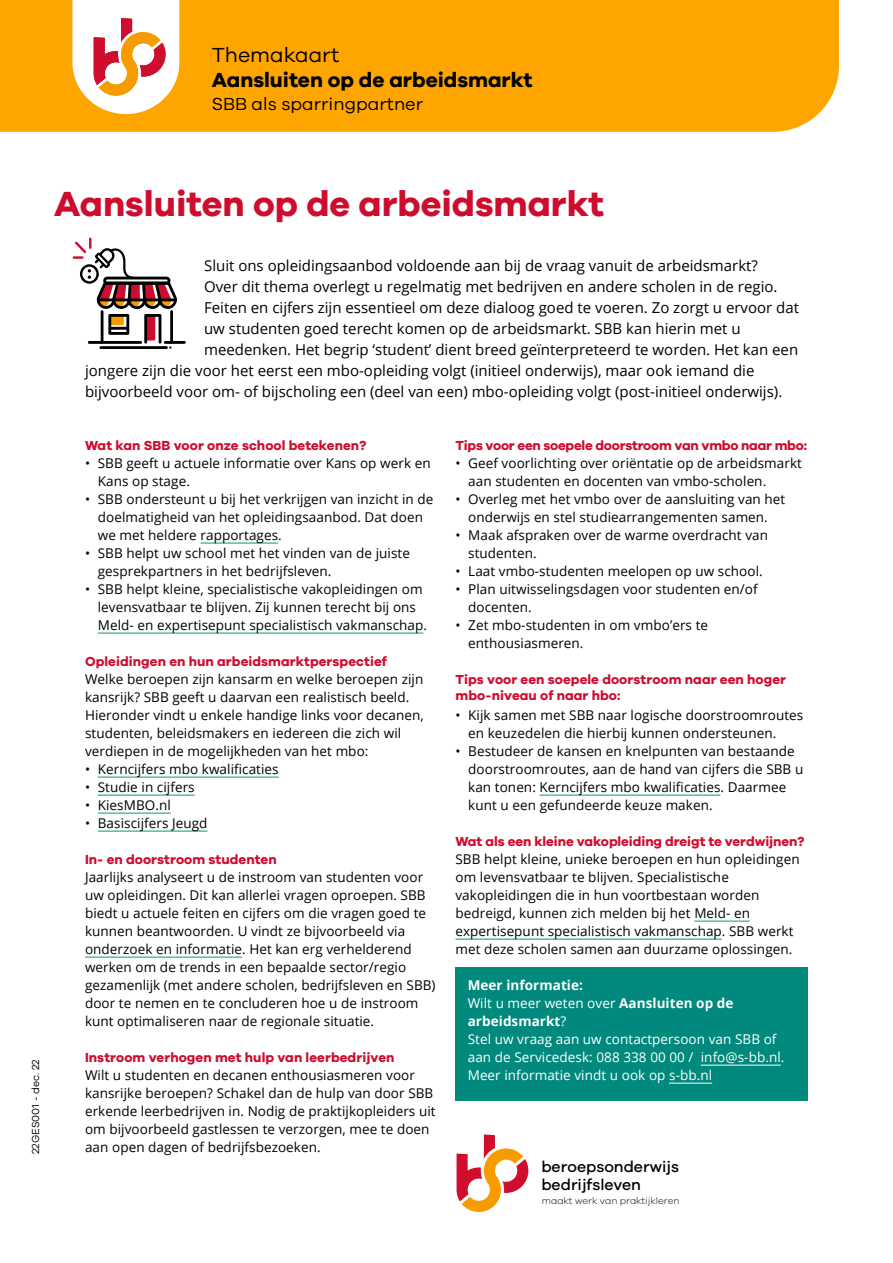
<style>
.page{position:relative;width:893px;height:1263px;background:#fff}
.page>*{position:absolute;margin:0;border:0;box-sizing:border-box;transform-origin:0 0}
.t1{font:700 36px "Galano Grotesque";color:#ce0d2e}
.t2{font:700 21px "Galano Grotesque";color:#000}
.t3{font:21px "Galano Grotesque";color:#000}
.t4{font:18px "Galano Grotesque";color:#000}
.t5{font:500 15.9px/17.9px "Galano Grotesque";color:#000}
.t6{font:15px "Open Sans";color:#000}
.t7{font:13.5px/18px "Open Sans";letter-spacing:.005em;color:#000}
.t8{font:700 13.5px/16.2px "Galano Grotesque";letter-spacing:.005em;color:#ce0d2e}
.t9{font:13.5px/18px "Open Sans";letter-spacing:.005em;color:#fff}
.t10{font:700 13.5px "Galano Grotesque";letter-spacing:-.02em;color:#ce0d2e}
.t11{font:10.5px "Galano Grotesque";color:#000}
.t12{font:300 9.75px "Galano Grotesque";color:#000}
.s1{font-weight:700}
</style>
<div class="page">
<div style="left:0;top:0;width:839px;height:132px;background:#ffa500"></div>
<svg style="left:72px;top:0;width:107px;height:114px"></svg>
<hr style="left:201px;top:543px;width:77px;height:1px;background:#009b7c">
<hr style="left:98px;top:633px;width:325px;height:1px;background:#009b7c">
<hr style="left:98px;top:777px;width:181px;height:1px;background:#009b7c">
<hr style="left:98px;top:795px;width:97px;height:1px;background:#009b7c">
<hr style="left:98px;top:813px;width:73px;height:1px;background:#009b7c">
<hr style="left:98px;top:831px;width:109px;height:1px;background:#009b7c">
<hr style="left:85px;top:957px;width:157px;height:1px;background:#009b7c">
<hr style="left:540px;top:795px;width:180px;height:1px;background:#009b7c">
<hr style="left:694px;top:921px;width:56px;height:1px;background:#009b7c">
<hr style="left:455px;top:939px;width:267px;height:1px;background:#009b7c">
<hr style="left:165px;top:341px;width:19px;height:3px;background:#000">
<svg style="left:73px;top:239px;width:105px;height:110px"></svg>
<div style="left:455px;top:967px;width:352px;height:133px;background:#00897c"></div>
<hr style="left:701px;top:1065px;width:80px;height:1px;background:#fff">
<hr style="left:669px;top:1083px;width:43px;height:1px;background:#fff">
<svg style="left:457px;top:1134px;width:71px;height:78px"></svg>
<h2 class="t3" style="left:212px;top:43px;width:129px">Themakaart</h2>
<h2 class="t2" style="left:212px;top:67px;width:322px">Aansluiten op de arbeidsmarkt</h2>
<h3 class="t4" style="left:212px;top:93px;width:213px">SBB als sparringpartner</h3>
<h1 class="t1" style="left:54px;top:182px;width:552px">Aansluiten op de arbeidsmarkt</h1>
<p class="t11" style="left:29px;top:1154px;width:96px;rotate:-90deg">22GES001 - dec. 22</p>
<p class="t6" style="left:204px;top:256px;width:555px">Sluit ons opleidingsaanbod voldoende aan bij de vraag vanuit de arbeidsmarkt?</p>
<p class="t6" style="left:204px;top:277px;width:575px">Over dit thema overlegt u regelmatig met bedrijven en andere scholen in de regio.</p>
<p class="t6" style="left:204px;top:298px;width:596px">Feiten en cijfers zijn essentieel om deze dialoog goed te voeren. Zo zorgt u ervoor dat</p>
<p class="t6" style="left:204px;top:319px;width:538px">uw studenten goed terecht komen op de arbeidsmarkt. SBB kan hierin met u</p>
<p class="t6" style="left:204px;top:340px;width:596px">meedenken. Het begrip ‘student’ dient breed geïnterpreteerd te worden. Het kan een</p>
<p class="t6" style="left:85px;top:361px;width:671px">jongere zijn die voor het eerst een mbo-opleiding volgt (initieel onderwijs), maar ook iemand die</p>
<p class="t6" style="left:85px;top:382px;width:699px">bijvoorbeeld voor om- of bijscholing een (deel van een) mbo-opleiding volgt (post-initieel onderwijs).</p>
<p class="t8" style="left:85px;top:437px;width:283px">Wat kan SBB voor onze school betekenen?</p>
<p class="t7" style="left:98px;top:454px;width:334px;text-indent:-13px">• SBB geeft u actuele informatie over Kans op werk en<br>Kans op stage.</p>
<p class="t7" style="left:98px;top:490px;width:337px;text-indent:-13px">• SBB ondersteunt u bij het verkrijgen van inzicht in de doelmatigheid van het opleidingsaanbod. Dat doen we met heldere rapportages.</p>
<p class="t7" style="left:98px;top:544px;width:314px;text-indent:-13px">• SBB helpt uw school met het vinden van de juiste gesprekpartners in het bedrijfsleven.</p>
<p class="t7" style="left:98px;top:580px;width:331px;text-indent:-13px">• SBB helpt kleine, specialistische vakopleidingen om levensvatbaar te blijven. Zij kunnen terecht bij ons<br>Meld- en expertisepunt specialistisch vakmanschap.</p>
<p class="t8" style="left:85px;top:653px;width:303px">Opleidingen en hun arbeidsmarktperspectief</p>
<p class="t7" style="left:85px;top:670px;width:340px">Welke beroepen zijn kansarm en welke beroepen zijn kansrijk? SBB geeft u daarvan een realistisch beeld.<br>Hieronder vindt u enkele handige links voor decanen, studenten, beleidsmakers en iedereen die zich wil verdiepen in de mogelijkheden van het mbo:</p>
<p class="t7" style="left:85px;top:760px;width:195px">• Kerncijfers mbo kwalificaties</p>
<p class="t7" style="left:85px;top:778px;width:111px">• Studie in cijfers</p>
<p class="t7" style="left:85px;top:796px;width:87px">• KiesMBO.nl</p>
<p class="t7" style="left:85px;top:814px;width:124px">• Basiscijfers Jeugd</p>
<p class="t8" style="left:85px;top:851px;width:193px">In- en doorstroom studenten</p>
<p class="t7" style="left:85px;top:868px;width:352px">Jaarlijks analyseert u de instroom van studenten voor uw opleidingen. Dit kan allerlei vragen oproepen. SBB biedt u actuele feiten en cijfers om die vragen goed te kunnen beantwoorden. U vindt ze bijvoorbeeld via onderzoek en informatie. Het kan erg verhelderend werken om de trends in een bepaalde sector/regio gezamenlijk (met andere scholen, bedrijfsleven en SBB) door te nemen en te concluderen hoe u de instroom kunt optimaliseren naar de regionale situatie.</p>
<p class="t8" style="left:85px;top:1049px;width:311px">Instroom verhogen met hulp van leerbedrijven</p>
<p class="t7" style="left:85px;top:1066px;width:352px">Wilt u studenten en decanen enthousiasmeren voor kansrijke beroepen? Schakel dan de hulp van door SBB erkende leerbedrijven in. Nodig de praktijkopleiders uit om bijvoorbeeld gastlessen te verzorgen, mee te doen aan open dagen of bedrijfsbezoeken.</p>
<p class="t10" style="left:455px;top:437px;width:353px">Tips voor een soepele doorstroom van vmbo naar mbo:</p>
<p class="t7" style="left:468px;top:454px;width:335px;text-indent:-13px">• Geef voorlichting over oriëntatie op de arbeidsmarkt aan studenten en docenten van vmbo-scholen.</p>
<p class="t7" style="left:455px;top:490px;width:331px;text-align:center">• Overleg met het vmbo over de aansluiting van het onderwijs en stel studiearrangementen samen.</p>
<p class="t7" style="left:468px;top:526px;width:301px;text-indent:-13px">• Maak afspraken over de warme overdracht van studenten.</p>
<p class="t7" style="left:455px;top:562px;width:309px">• Laat vmbo-studenten meelopen op uw school.</p>
<p class="t7" style="left:468px;top:580px;width:291px;text-indent:-13px">• Plan uitwisselingsdagen voor studenten en/of docenten.</p>
<p class="t7" style="left:468px;top:616px;width:241px;text-indent:-13px">• Zet mbo-studenten in om vmbo’ers te enthousiasmeren.</p>
<p class="t8" style="left:455px;top:671px;width:332px">Tips voor een soepele doorstroom naar een hoger mbo-niveau of naar hbo:</p>
<p class="t7" style="left:468px;top:706px;width:336px;text-indent:-13px">• Kijk samen met SBB naar logische doorstroomroutes en keuzedelen die hierbij kunnen ondersteunen.</p>
<p class="t7" style="left:468px;top:742px;width:337px;text-indent:-13px">• Bestudeer de kansen en knelpunten van bestaande doorstroomroutes, aan de hand van cijfers die SBB u kan tonen: Kerncijfers mbo kwalificaties. Daarmee kunt u een gefundeerde keuze maken.</p>
<p class="t8" style="left:455px;top:833px;width:351px">Wat als een kleine vakopleiding dreigt te verdwijnen?</p>
<p class="t7" style="left:455px;top:850px;width:346px">SBB helpt kleine, unieke beroepen en hun opleidingen om levensvatbaar te blijven. Specialistische vakopleidingen die in hun voortbestaan worden bedreigd, kunnen zich melden bij het Meld- en expertisepunt specialistisch vakmanschap. SBB werkt met deze scholen samen aan duurzame oplossingen.</p>
<p class="t9" style="left:468px;top:976px;width:318px"><span class="s1">Meer informatie:<br></span>Wilt u meer weten over <span class="s1">Aansluiten op de arbeidsmarkt</span>?<br>Stel uw vraag aan uw contactpersoon van SBB of aan de Servicedesk: 088 338 00 00 / info@s-bb.nl.<br>Meer informatie vindt u ook op s-bb.nl</p>
<p class="t5" style="left:541px;top:1157px;width:139px">beroepsonderwijs bedrijfsleven</p>
<p class="t12" style="left:542px;top:1195px;width:139px">maakt werk van praktijkleren</p>
</div>
